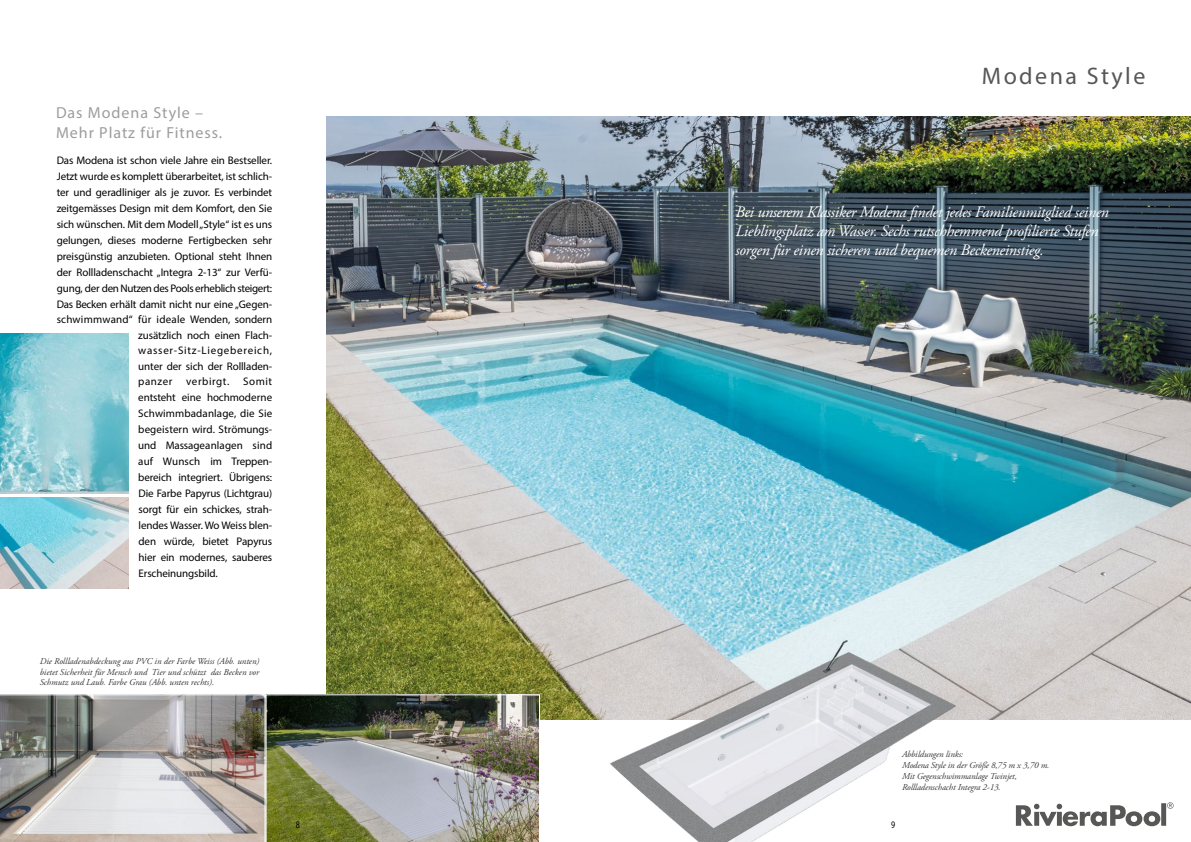
<style>
.page{position:relative;width:1191px;height:842px;background:#fff}
.page>*{position:absolute;margin:0;border:0;box-sizing:border-box;transform-origin:0 0}
.t1{font:24px "Myriad Pro";letter-spacing:.1em;color:#575756}
.t2{font:italic 16px/19.2px "Adobe Garamond Pro";letter-spacing:-.02em;color:#fff}
.t3{font:16px/19.2px "Myriad Pro";letter-spacing:.06em;color:#9d9d9c}
.t4{font:11px "Myriad Pro";letter-spacing:-.01em;color:#000}
.t5{font:11px "Myriad Pro";letter-spacing:.01em;color:#000}
.t6{font:11px "Myriad Pro";letter-spacing:-.03em;color:#000}
.t7{font:11px "Myriad Pro";letter-spacing:.02em;color:#000}
.t8{font:11px "Myriad Pro";letter-spacing:.07em;color:#000}
.t9{font:11px "Myriad Pro";letter-spacing:.05em;color:#000}
.t10{font:10px "Myriad Pro";color:#000;scale:.8 1}
.t11{font:italic 9px/10.8px "Adobe Garamond Pro";letter-spacing:-.01em;color:#000}
</style>
<div class="page">
<img style="left:326px;top:116px;width:865px;height:604px">
<img style="left:597px;top:631px;width:362px;height:211px">
<img style="left:0;top:497px;width:129px;height:91px">
<img style="left:0;top:334px;width:128px;height:160px">
<img style="left:0;top:694px;width:265px;height:148px">
<img style="left:266px;top:694px;width:274px;height:148px">
<img style="left:1016px;top:802px;width:157px;height:24px">
<h2 class="t3" style="left:56px;top:103px;width:168px">Das Modena Style –<br>Mehr Platz für Fitness.</h2>
<p class="t4" style="left:57px;top:154px;width:217px">Das Modena ist schon viele Jahre ein Bestseller.</p>
<p class="t4" style="left:57px;top:170px;width:217px">Jetzt wurde es komplett überarbeitet, ist schlich-</p>
<p class="t4" style="left:57px;top:186px;width:217px">ter und geradliniger als je zuvor. Es verbindet</p>
<p class="t4" style="left:57px;top:202px;width:217px">zeitgemässes Design mit dem Komfort, den Sie</p>
<p class="t4" style="left:57px;top:218px;width:217px">sich wünschen. Mit dem Modell „Style“ ist es uns</p>
<p class="t4" style="left:57px;top:234px;width:217px">gelungen, dieses moderne Fertigbecken sehr</p>
<p class="t4" style="left:57px;top:250px;width:217px">preisgünstig anzubieten. Optional steht Ihnen</p>
<p class="t4" style="left:57px;top:266px;width:217px">der Rollladenschacht „Integra 2-13“ zur Verfü-</p>
<p class="t6" style="left:57px;top:282px;width:217px">gung, der den Nutzen des Pools erheblich steigert:</p>
<p class="t4" style="left:57px;top:297px;width:217px">Das Becken erhält damit nicht nur eine „Gegen-</p>
<p class="t7" style="left:57px;top:313px;width:217px">schwimmwand“ für ideale Wenden, sondern</p>
<p class="t4" style="left:138px;top:328px;width:135px">zusätzlich noch einen Flach-</p>
<p class="t8" style="left:138px;top:344px;width:135px">wasser-Sitz-Liegebereich,</p>
<p class="t4" style="left:138px;top:359px;width:135px">unter der sich der Rollladen-</p>
<p class="t9" style="left:138px;top:375px;width:135px">panzer verbirgt. Somit</p>
<p class="t4" style="left:138px;top:391px;width:135px">entsteht eine hochmoderne</p>
<p class="t5" style="left:138px;top:407px;width:135px">Schwimmbadanlage, die Sie</p>
<p class="t5" style="left:138px;top:423px;width:135px">begeistern wird. Strömungs-</p>
<p class="t5" style="left:138px;top:439px;width:135px">und Massageanlagen sind</p>
<p class="t4" style="left:138px;top:455px;width:135px">auf Wunsch im Treppen-</p>
<p class="t4" style="left:138px;top:471px;width:135px">bereich integriert. Übrigens:</p>
<p class="t4" style="left:138px;top:487px;width:135px">Die Farbe Papyrus (Lichtgrau)</p>
<p class="t4" style="left:138px;top:503px;width:135px">sorgt für ein schickes, strah-</p>
<p class="t4" style="left:138px;top:519px;width:135px">lendes Wasser. Wo Weiss blen-</p>
<p class="t4" style="left:138px;top:535px;width:135px">den würde, bietet Papyrus</p>
<p class="t4" style="left:138px;top:551px;width:135px">hier ein modernes, sauberes</p>
<p class="t4" style="left:138px;top:567px;width:81px">Erscheinungsbild.</p>
<h1 class="t1" style="left:981px;top:62px;width:165px">Modena Style</h1>
<h2 class="t2" style="left:735px;top:202px;width:375px">Bei unserem Klassiker Modena findet jedes Familienmitglied seinen<br>Lieblingsplatz am Wasser. Sechs rutschhemmend profilierte Stufen sorgen für einen sicheren und bequemen Beckeneinstieg.</h2>
<p class="t11" style="left:40px;top:656px;width:221px;text-align:justify">Die Rollladenabdeckung aus PVC in der Farbe Weiss (Abb. unten) bietet Sicherheit für Mensch und Tier und schützt das Becken vor Schmutz und Laub. Farbe Grau (Abb. unten rechts).</p>
<p class="t11" style="left:902px;top:748px;width:149px;line-height:11.8px">Abbildungen links:<br>Modena Style in der Größe 8,75 m x 3,70 m.</p>
<p class="t11" style="left:902px;top:771px;width:116px">Mit Gegenschwimmanlage Twinjet,<br>Rollladenschacht Integra 2-13.</p>
<p class="t10" style="left:296px;top:818px;width:7px">8</p>
<p class="t10" style="left:891px;top:818px;width:7px">9</p>
</div>
